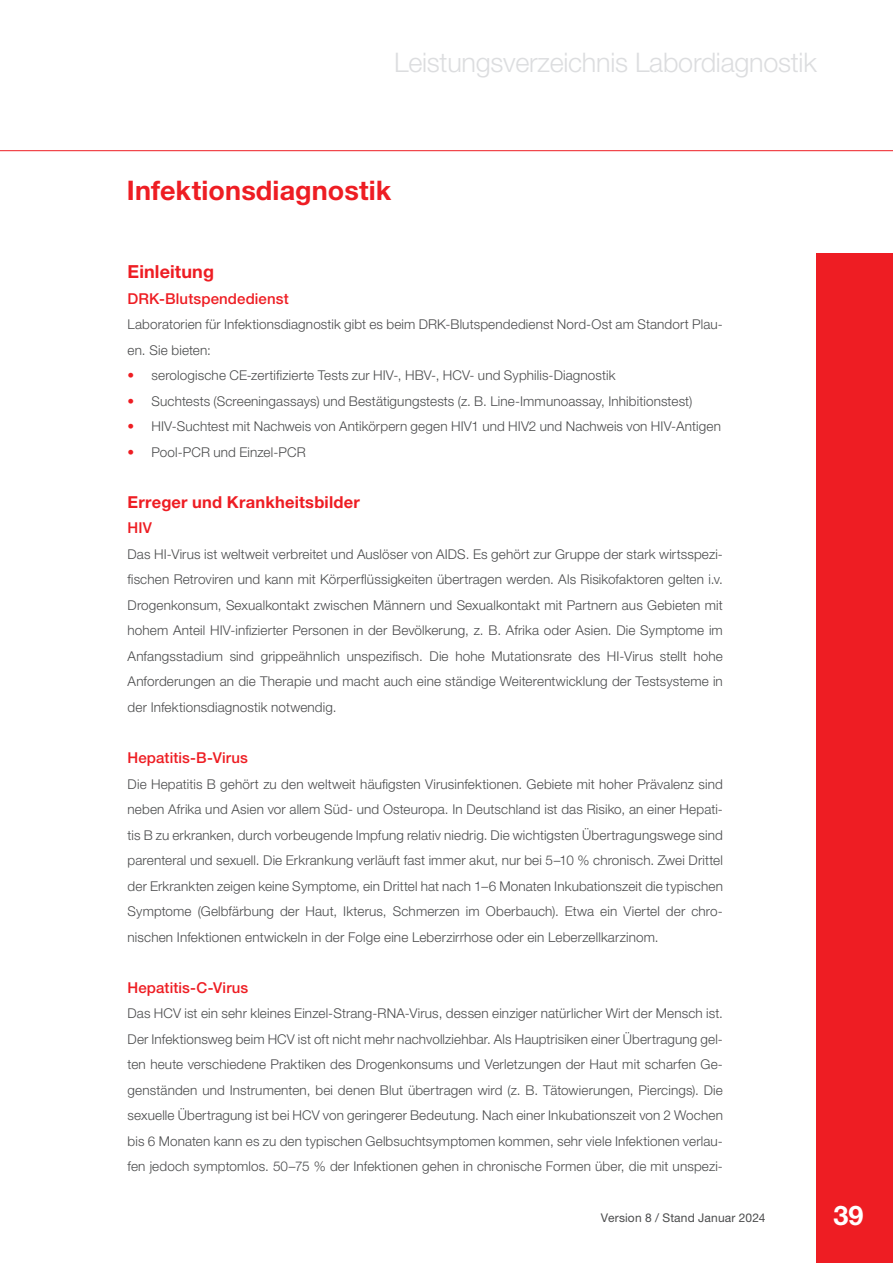
<style>
.page{position:relative;width:893px;height:1263px;background:#fff}
.page>*{position:absolute;margin:0;border:0;box-sizing:border-box;transform-origin:0 0}
.t1{font:300 27px "Helvetica Neue LT Std";letter-spacing:-.01em;color:#dcdddf}
.t2{font:700 27px "Helvetica Neue LT Std";letter-spacing:.005em;color:#ee1d23}
.t3{font:700 27px "Helvetica Neue LT Std";color:#fff}
.t4{font:700 18px "Helvetica Neue LT Std";letter-spacing:.005em;color:#ee1d23}
.t5{font:700 16.5px "Helvetica Neue LT Std";letter-spacing:.01em;color:#ee1d23}
.t6{font:500 15px "Helvetica Neue LT Std";letter-spacing:.01em;color:#ee1d23}
.Fließtext{font:300 13.5px/25.5px "Helvetica Neue LT Std";letter-spacing:.01em;color:#4b4c4d;text-align:justify}
.t7{font:12px "Helvetica Neue LT Std";letter-spacing:.015em;color:#4b4c4d}
.s1{color:#ee1d23}
</style>
<div class="page">
<div style="left:816px;top:253px;width:77px;height:1010px;background:#ee1d23"></div>
<hr style="left:0;top:150px;width:893px;height:1px;background:#ee1d23">
<p class="t1" style="left:394px;top:46px;width:424px">Leistungsverzeichnis Labordiagnostik</p>
<p class="t2" style="left:127px;top:174px;width:266px">Infektionsdiagnostik</p>
<p class="t4" style="left:128px;top:261px;width:88px">Einleitung</p>
<p class="t6" style="left:128px;top:290px;width:163px">DRK-Blutspendedienst</p>
<p class="Fließtext" style="left:128px;top:312px;width:597px">Laboratorien für Infektionsdiagnostik gibt es beim DRK-Blutspendedienst Nord-Ost am Standort Plau&shy;en. Sie bieten:</p>
<p class="Fließtext" style="left:128px;top:363px;width:489px"><span class="s1">•</span> serologische CE-zertifizierte Tests zur HIV-, HBV-, HCV- und Syphilis-Diagnostik</p>
<p class="Fließtext" style="left:128px;top:388px;width:566px"><span class="s1">•</span> Suchtests (Screeningassays) und Bestätigungstests (z. B. Line-Immunoassay, Inhibitionstest)</p>
<p class="Fließtext" style="left:128px;top:414px;width:595px"><span class="s1">•</span> HIV-Suchtest mit Nachweis von Antikörpern gegen HIV1 und HIV2 und Nachweis von HIV-Antigen</p>
<p class="Fließtext" style="left:128px;top:439px;width:180px"><span class="s1">•</span> Pool-PCR und Einzel-PCR</p>
<p class="t5" style="left:128px;top:492px;width:234px">Erreger und Krankheitsbilder</p>
<p class="t6" style="left:128px;top:519px;width:26px">HIV</p>
<p class="Fließtext" style="left:128px;top:541px;width:597px">Das HI-Virus ist weltweit verbreitet und Auslöser von AIDS. Es gehört zur Gruppe der stark wirtsspezi&shy;fischen Retroviren und kann mit Körperflüssigkeiten übertragen werden. Als Risikofaktoren gelten i.v.<br>Drogenkonsum, Sexualkontakt zwischen Männern und Sexualkontakt mit Partnern aus Gebieten mit hohem Anteil HIV-infizierter Personen in der Bevölkerung, z. B. Afrika oder Asien. Die Symptome im Anfangsstadium sind grippeähnlich unspezifisch. Die hohe Mutationsrate des HI-Virus stellt hohe Anforderungen an die Therapie und macht auch eine ständige Weiterentwicklung der Testsysteme in der Infektionsdiagnostik notwendig.</p>
<p class="t6" style="left:128px;top:749px;width:122px">Hepatitis-B-Virus</p>
<p class="Fließtext" style="left:128px;top:771px;width:597px">Die Hepatitis B gehört zu den weltweit häufigsten Virusinfektionen. Gebiete mit hoher Prävalenz sind neben Afrika und Asien vor allem Süd- und Osteuropa. In Deutschland ist das Risiko, an einer Hepati&shy;tis B zu erkranken, durch vorbeugende Impfung relativ niedrig. Die wichtigsten Übertragungswege sind parenteral und sexuell. Die Erkrankung verläuft fast immer akut, nur bei 5–10 % chronisch. Zwei Drittel der Erkrankten zeigen keine Symptome, ein Drittel hat nach 1–6 Monaten Inkubationszeit die typischen Symptome (Gelbfärbung der Haut, Ikterus, Schmerzen im Oberbauch). Etwa ein Viertel der chro&shy;nischen Infektionen entwickeln in der Folge eine Leberzirrhose oder ein Leberzellkarzinom.</p>
<p class="t6" style="left:128px;top:978px;width:122px">Hepatitis-C-Virus</p>
<p class="Fließtext" style="left:128px;top:1000px;width:597px">Das HCV ist ein sehr kleines Einzel-Strang-RNA-Virus, dessen einziger natürlicher Wirt der Mensch ist.<br>Der Infektionsweg beim HCV ist oft nicht mehr nachvollziehbar. Als Hauptrisiken einer Übertragung gel&shy;ten heute verschiedene Praktiken des Drogenkonsums und Verletzungen der Haut mit scharfen Ge&shy;genständen und Instrumenten, bei denen Blut übertragen wird (z. B. Tätowierungen, Piercings). Die sexuelle Übertragung ist bei HCV von geringerer Bedeutung. Nach einer Inkubationszeit von 2 Wochen bis 6 Monaten kann es zu den typischen Gelbsuchtsymptomen kommen, sehr viele Infektionen verlau&shy;fen jedoch symptomlos. 50–75 % der Infektionen gehen in chronische Formen über, die mit unspezi-</p>
<p class="t7" style="left:601px;top:1210px;width:166px">Version 8 / Stand Januar 2024</p>
<h1 class="t3" style="left:833px;top:1198px;width:32px">39</h1>
</div>
